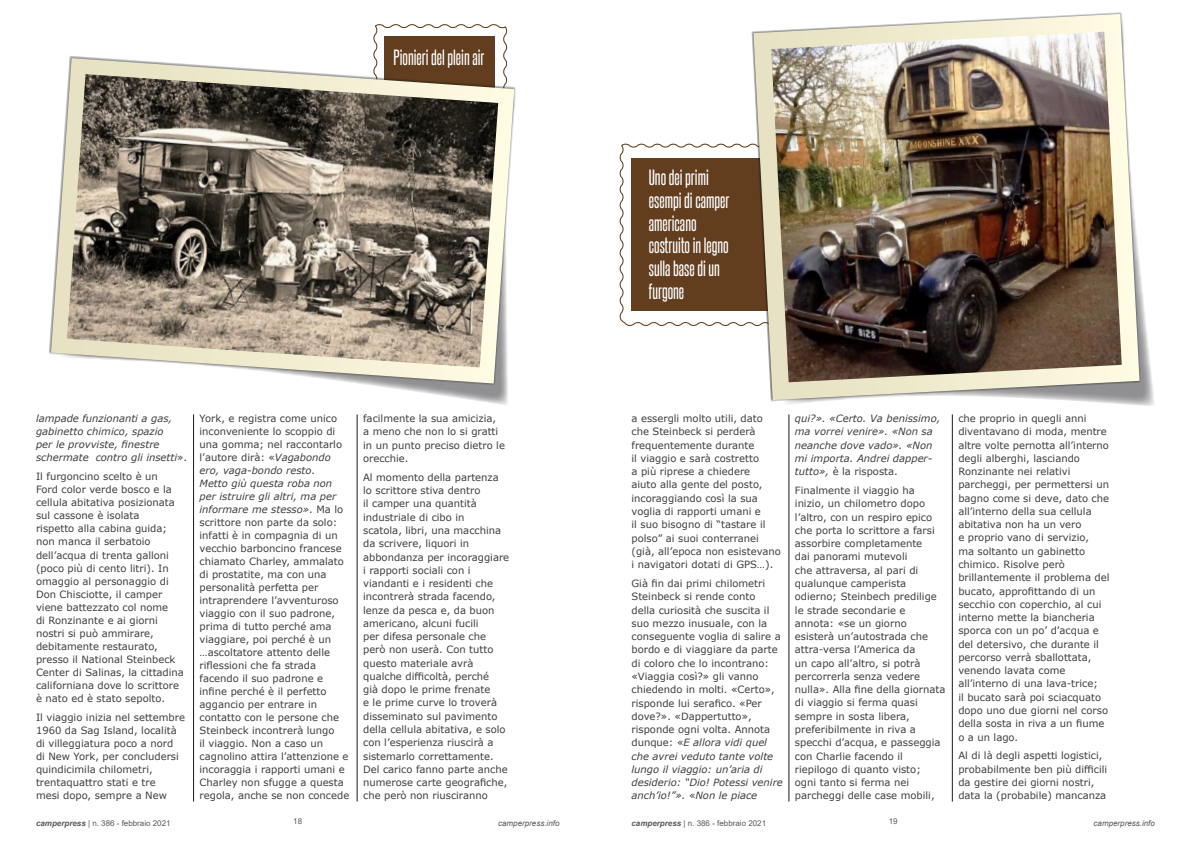
<style>
.page{position:relative;width:1191px;height:842px;background:#fff}
.page>*{position:absolute;margin:0;border:0;box-sizing:border-box;transform-origin:0 0}
.t1{font:19px/22.8px "Steelfish Rg";color:#fff}
.t2{font:10px/13.3px "Verdana";color:#3e3d40}
.t3{font:italic 10px/13.3px "Verdana";color:#3e3d40}
.t4{font:8px "Arial";color:#58585a}
.t5{font:italic 8px "Arial";color:#58585a}
.s1{font-style:normal}
.s2{font-style:italic}
.s3{font-weight:700;font-style:italic}
</style>
<div class="page">
<svg style="left:619px;top:143px;width:125px;height:183px"></svg>
<svg style="left:373px;top:24px;width:135px;height:26px"></svg>
<div style="left:631px;top:158px;width:182px;height:153px;background:#623e1e"></div>
<div style="left:384px;top:36px;width:111px;height:117px;background:#623e1e"></div>
<img style="left:744px;top:12px;width:404px;height:394px">
<hr style="left:788px;top:414px;width:1px;height:387px;background:#1a171c">
<hr style="left:951px;top:414px;width:1px;height:387px;background:#1a171c">
<svg style="left:414px;top:391px;width:94px;height:14px"></svg>
<svg style="left:49px;top:50px;width:467px;height:341px;background:#999184"></svg>
<hr style="left:193px;top:414px;width:1px;height:387px;background:#1a171c">
<hr style="left:356px;top:414px;width:1px;height:387px;background:#1a171c">
<h1 class="t1" style="left:393px;top:45px;width:92px">Pionieri del plein air</h1>
<p class="t3" style="left:36px;top:412px;width:153px">lampade funzionanti a gas, gabinetto chimico, spazio<br>per le provviste, finestre schermate contro gli insetti<span class="s1">».</span></p>
<p class="t2" style="left:36px;top:470px;width:149px">Il furgoncino scelto è un<br>Ford color verde bosco e la cellula abitativa posizionata sul cassone è isolata<br>rispetto alla cabina guida; non manca il serbatoio dell’acqua di trenta galloni (poco più di cento litri). In omaggio al personaggio di<br>Don Chisciotte, il camper viene battezzato col nome<br>di Ronzinante e ai giorni nostri si può ammirare, debitamente restaurato, presso il National Steinbeck<br>Center di Salinas, la cittadina californiana dove lo scrittore è nato ed è stato sepolto.</p>
<p class="t2" style="left:36px;top:711px;width:151px">Il viaggio inizia nel settembre<br>1960 da Sag Island, località di villeggiatura poco a nord<br>di New York, per concludersi quindicimila chilometri, trentaquattro stati e tre<br>mesi dopo, sempre a New</p>
<p class="t2" style="left:199px;top:412px;width:151px;line-height:13px">York, e registra come unico inconveniente lo scoppio di una gomma; nel raccontarlo l’autore dirà: «<span class="s2">Vagabondo ero, vaga-bondo resto.<br>Metto giù questa roba non per istruire gli altri, ma per informare me stesso»</span>. Ma lo scrittore non parte da solo: infatti è in compagnia di un vecchio barboncino francese chiamato Charley, ammalato di prostatite, ma con una personalità perfetta per intraprendere l’avventuroso viaggio con il suo padrone, prima di tutto perché ama viaggiare, poi perché è un …ascoltatore attento delle riflessioni che fa strada facendo il suo padrone e infine perché è il perfetto aggancio per entrare in contatto con le persone che<br>Steinbeck incontrerà lungo<br>il viaggio. Non a caso un cagnolino attira l’attenzione e incoraggia i rapporti umani e<br>Charley non sfugge a questa regola, anche se non concede</p>
<p class="t2" style="left:363px;top:412px;width:143px">facilmente la sua amicizia,<br>a meno che non lo si gratti in un punto preciso dietro le orecchie.</p>
<p class="t2" style="left:363px;top:470px;width:148px">Al momento della partenza lo scrittore stiva dentro<br>il camper una quantità industriale di cibo in<br>scatola, libri, una macchina da scrivere, liquori in abbondanza per incoraggiare i rapporti sociali con i viandanti e i residenti che incontrerà strada facendo, lenze da pesca e, da buon americano, alcuni fucili<br>per difesa personale che però non userà. Con tutto questo materiale avrà qualche difficoltà, perché<br>già dopo le prime frenate<br>e le prime curve lo troverà disseminato sul pavimento della cellula abitativa, e solo con l’esperienza riuscirà a sistemarlo correttamente.<br>Del carico fanno parte anche numerose carte geografiche, che però non riusciranno</p>
<h1 class="t1" style="left:649px;top:165px;width:82px">Uno dei primi esempi di camper americano costruito in legno sulla base di un furgone</h1>
<p class="t2" style="left:631px;top:412px;width:151px">a essergli molto utili, dato che Steinbeck si perderà frequentemente durante<br>il viaggio e sarà costretto<br>a più riprese a chiedere<br>aiuto alla gente del posto, incoraggiando così la sua voglia di rapporti umani e<br>il suo bisogno di “tastare il polso” ai suoi conterranei (già, all’epoca non esistevano i navigatori dotati di GPS…).</p>
<p class="t2" style="left:631px;top:577px;width:153px">Già fin dai primi chilometri<br>Steinbeck si rende conto<br>della curiosità che suscita il suo mezzo inusuale, con la conseguente voglia di salire a bordo e di viaggiare da parte di coloro che lo incontrano: «Viaggia così?» gli vanno chiedendo in molti. «Certo», risponde lui serafico. «Per dove?». «Dappertutto», risponde ogni volta. Annota dunque: «<span class="s2">E allora vidi quel che avrei veduto tante volte lungo il viaggio: un’aria di desiderio: “Dio! Potessi venire anch’io!”».</span> «<span class="s2">Non le piace</span></p>
<p class="t3" style="left:795px;top:412px;width:147px">qui?». «Certo. Va benissimo, ma vorrei venire». «Non sa neanche dove vado». «Non mi importa. Andrei dapper&shy;tutto», <span class="s1">è la risposta.</span></p>
<p class="t2" style="left:795px;top:484px;width:152px">Finalmente il viaggio ha inizio, un chilometro dopo l’altro, con un respiro epico che porta lo scrittore a farsi assorbire completamente<br>dai panorami mutevoli<br>che attraversa, al pari di qualunque camperista odierno; Steinbech predilige le strade secondarie e annota: «se un giorno esisterà un’autostrada che attra-versa l’America da<br>un capo all’altro, si potrà percorrerla senza vedere nulla». Alla fine della giornata di viaggio si ferma quasi sempre in sosta libera, preferibilmente in riva a specchi d’acqua, e passeggia con Charlie facendo il riepilogo di quanto visto;<br>ogni tanto si ferma nei parcheggi delle case mobili,</p>
<p class="t2" style="left:958px;top:412px;width:153px">che proprio in quegli anni diventavano di moda, mentre altre volte pernotta all’interno degli alberghi, lasciando<br>Ronzinante nei relativi parcheggi, per permettersi un bagno come si deve, dato che all’interno della sua cellula abitativa non ha un vero<br>e proprio vano di servizio,<br>ma soltanto un gabinetto chimico. Risolve però brillantemente il problema del bucato, approfittando di un secchio con coperchio, al cui interno mette la biancheria sporca con un po’ d’acqua e del detersivo, che durante il percorso verrà sballottata, venendo lavata come all’interno di una lava-trice;<br>il bucato sarà poi sciacquato dopo uno due giorni nel corso della sosta in riva a un fiume o a un lago.</p>
<p class="t2" style="left:958px;top:749px;width:150px">Al di là degli aspetti logistici, probabilmente ben più difficili da gestire dei giorni nostri, data la (probabile) mancanza</p>
<p class="t4" style="left:36px;top:817px;width:136px"><span class="s3">camperpress</span> | n. 386 - febbraio 2021</p>
<p class="t4" style="left:293px;top:816px;width:10px">18</p>
<p class="t5" style="left:498px;top:818px;width:63px">camperpress.info</p>
<p class="t4" style="left:631px;top:817px;width:136px"><span class="s3">camperpress</span> | n. 386 - febbraio 2021</p>
<p class="t4" style="left:888px;top:816px;width:10px">19</p>
<p class="t5" style="left:1093px;top:818px;width:63px">camperpress.info</p>
</div>
